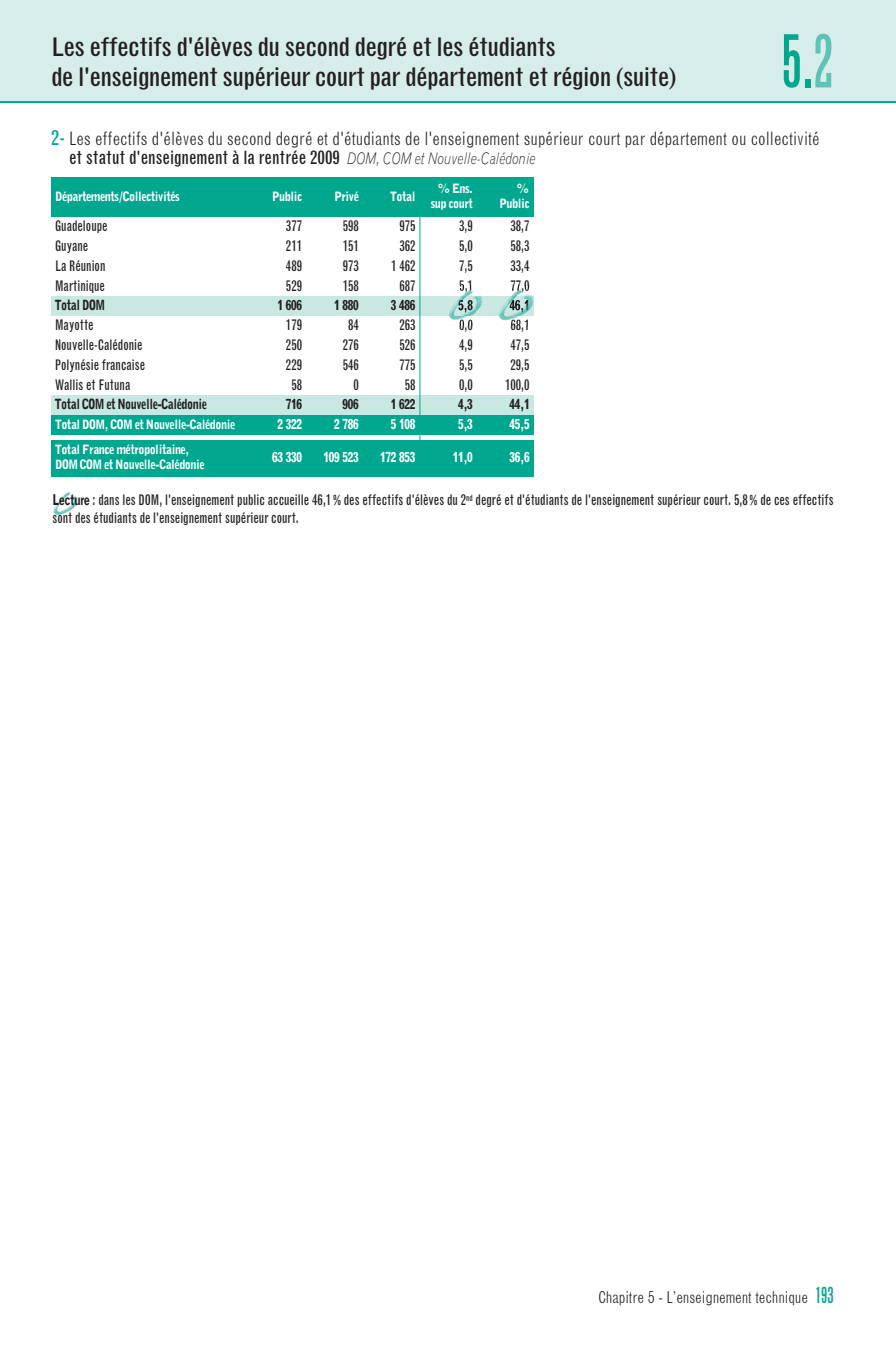
<style>
.page{position:relative;width:896px;height:1361px;background:#fff}
.page>*{position:absolute;margin:0;border:0;box-sizing:border-box;transform-origin:0 0}
.t1{font:72.6px "Grotesque MT Std Extra Cond";color:#00a78f;scale:.91 1}
.t2{font:condensed 25.2px/30px "Grotesque MT Std";letter-spacing:-.025em;color:#231f20;scale:1.11 1}
.t3{font:300 condensed 18px/19px "Grotesque MT Std";color:#231f20}
.t4{font:300 condensed 16px "Grotesque MT Std";letter-spacing:-.01em;color:#231f20}
.t5{font:condensed 14.4px/17.8px "Grotesque MT Std";color:#231f20;scale:.91 1}
.t6{font:700 14px "Grotesque MT Std";letter-spacing:-.01em;color:#fff;scale:.83 1}
.t7{font:700 14px "Grotesque MT Std";letter-spacing:-.01em;color:#231f20;scale:.83 1}
.t8{font:900 13.6px "Grotesque MT Std";letter-spacing:-.04em;color:#231f20;scale:.83 1}
.t9{font:900 12.6px/15px "Grotesque MT Std";letter-spacing:-.04em;color:#fff;text-align:center;scale:.91 1}
.s1{color:#5cc3b5}
.s2{font-weight:400;font-size:20px;color:#00a78f}
.s3{font-weight:400}
.s4{font-style:italic;font-stretch:normal;font-size:16px}
.s5{font-weight:700;font-stretch:normal;font-size:15px}
.s6{font-family:"Grotesque MT Std Extra Cond";font-weight:400;font-stretch:normal;font-size:22px;color:#00a78f}
</style>
<div class="page">
<div style="left:0;top:0;width:896px;height:102px;background:#d6ede9"></div>
<hr style="left:0;top:101px;width:896px;height:2px;background:#00a78f">
<img style="left:53px;top:491px;width:25px;height:24px">
<div style="left:51px;top:177px;width:198px;height:40px;background:#00a78f"></div>
<div style="left:249px;top:177px;width:57px;height:40px;background:#00a78f"></div>
<div style="left:306px;top:177px;width:57px;height:40px;background:#00a78f"></div>
<div style="left:363px;top:177px;width:57px;height:40px;background:#00a78f"></div>
<div style="left:420px;top:177px;width:57px;height:40px;background:#00a78f"></div>
<div style="left:477px;top:177px;width:57px;height:40px;background:#00a78f"></div>
<div style="left:51px;top:296px;width:198px;height:20px;background:#cae8e2"></div>
<div style="left:249px;top:296px;width:57px;height:20px;background:#cae8e2"></div>
<div style="left:306px;top:296px;width:57px;height:20px;background:#cae8e2"></div>
<div style="left:363px;top:296px;width:57px;height:20px;background:#cae8e2"></div>
<div style="left:420px;top:296px;width:57px;height:20px;background:#cae8e2"></div>
<div style="left:477px;top:296px;width:57px;height:20px;background:#cae8e2"></div>
<div style="left:51px;top:395px;width:198px;height:20px;background:#cae8e2"></div>
<div style="left:249px;top:395px;width:57px;height:20px;background:#cae8e2"></div>
<div style="left:306px;top:395px;width:57px;height:20px;background:#cae8e2"></div>
<div style="left:363px;top:395px;width:57px;height:20px;background:#cae8e2"></div>
<div style="left:420px;top:395px;width:57px;height:20px;background:#cae8e2"></div>
<div style="left:477px;top:395px;width:57px;height:20px;background:#cae8e2"></div>
<div style="left:51px;top:415px;width:198px;height:20px;background:#00a78f"></div>
<div style="left:249px;top:415px;width:57px;height:20px;background:#00a78f"></div>
<div style="left:306px;top:415px;width:57px;height:20px;background:#00a78f"></div>
<div style="left:363px;top:415px;width:57px;height:20px;background:#00a78f"></div>
<div style="left:420px;top:415px;width:57px;height:20px;background:#00a78f"></div>
<div style="left:477px;top:415px;width:57px;height:20px;background:#00a78f"></div>
<div style="left:51px;top:439px;width:198px;height:37px;background:#00a78f"></div>
<div style="left:249px;top:439px;width:57px;height:37px;background:#00a78f"></div>
<div style="left:306px;top:439px;width:57px;height:37px;background:#00a78f"></div>
<div style="left:363px;top:439px;width:57px;height:37px;background:#00a78f"></div>
<div style="left:420px;top:439px;width:57px;height:37px;background:#00a78f"></div>
<div style="left:477px;top:439px;width:57px;height:37px;background:#00a78f"></div>
<hr style="left:419px;top:177px;width:1px;height:299px;background:#00a78f">
<img style="left:449px;top:285px;width:34px;height:41px">
<svg style="left:460px;top:285px;width:11px;height:8px"></svg>
<img style="left:458px;top:300px;width:15px;height:13px">
<svg style="left:459px;top:320px;width:13px;height:6px"></svg>
<img style="left:499px;top:285px;width:33px;height:36px">
<img style="left:511px;top:285px;width:18px;height:8px">
<img style="left:499px;top:296px;width:34px;height:20px">
<img style="left:510px;top:300px;width:18px;height:13px">
<img style="left:511px;top:320px;width:17px;height:6px">
<h2 class="t2" style="left:51px;top:34px;width:565px">Les effectifs d'élèves du second degré et les étudiants<br>de l'enseignement supérieur court par département et région (suite)</h2>
<h1 class="t1" style="left:781px;top:27px;width:59px">5.<span class="s1">2</span></h1>
<p class="t3" style="left:69px;top:130px;width:752px;text-indent:-18px"><span class="s2">2-</span> Les effectifs d'élèves du second degré et d'étudiants de l'enseignement supérieur court par département ou collectivité <span class="s3">et statut d'enseignement à la rentrée 2009</span> <span class="s4">DOM, COM et Nouvelle-Calédonie</span></p>
<p class="t9" style="left:55px;top:189px;width:138px">Départements/Collectivités</p>
<p class="t9" style="left:272px;top:189px;width:35px">Public</p>
<p class="t9" style="left:334px;top:189px;width:28px">Privé</p>
<p class="t9" style="left:390px;top:189px;width:29px">Total</p>
<p class="t9" style="left:431px;top:182px;width:48px">% Ens. sup court</p>
<p class="t9" style="left:499px;top:182px;width:35px;text-align:right">%<br>Public</p>
<p class="t5" style="left:55px;top:218px;width:59px">Guadeloupe</p>
<p class="t5" style="left:286px;top:218px;width:19px">377</p>
<p class="t5" style="left:343px;top:218px;width:19px">598</p>
<p class="t5" style="left:399px;top:218px;width:19px">975</p>
<p class="t5" style="left:459px;top:218px;width:17px">3,9</p>
<p class="t5" style="left:510px;top:218px;width:23px">38,7</p>
<p class="t5" style="left:55px;top:238px;width:38px">Guyane</p>
<p class="t5" style="left:286px;top:238px;width:19px">211</p>
<p class="t5" style="left:343px;top:238px;width:19px">151</p>
<p class="t5" style="left:399px;top:238px;width:19px">362</p>
<p class="t5" style="left:459px;top:238px;width:17px">5,0</p>
<p class="t5" style="left:510px;top:238px;width:23px">58,3</p>
<p class="t5" style="left:55px;top:258px;width:57px">La Réunion</p>
<p class="t5" style="left:286px;top:258px;width:19px">489</p>
<p class="t5" style="left:343px;top:258px;width:19px">973</p>
<p class="t5" style="left:391px;top:258px;width:28px">1 462</p>
<p class="t5" style="left:459px;top:258px;width:17px">7,5</p>
<p class="t5" style="left:510px;top:258px;width:23px">33,4</p>
<p class="t5" style="left:55px;top:277px;width:56px">Martinique</p>
<p class="t5" style="left:286px;top:277px;width:19px">529</p>
<p class="t5" style="left:343px;top:277px;width:19px">158</p>
<p class="t5" style="left:399px;top:277px;width:19px">687</p>
<p class="t5" style="left:459px;top:277px;width:17px">5,1</p>
<p class="t5" style="left:510px;top:277px;width:23px">77,0</p>
<p class="t8" style="left:55px;top:300px;width:62px">Total DOM</p>
<p class="t7" style="left:278px;top:297px;width:31px">1 606</p>
<p class="t7" style="left:334px;top:297px;width:31px">1 880</p>
<p class="t7" style="left:391px;top:297px;width:31px">3 486</p>
<p class="t5" style="left:55px;top:317px;width:44px">Mayotte</p>
<p class="t5" style="left:286px;top:317px;width:19px">179</p>
<p class="t5" style="left:348px;top:317px;width:13px">84</p>
<p class="t5" style="left:399px;top:317px;width:19px">263</p>
<p class="t5" style="left:459px;top:317px;width:17px">0,0</p>
<p class="t5" style="left:510px;top:317px;width:23px">68,1</p>
<p class="t5" style="left:55px;top:337px;width:98px">Nouvelle-Calédonie</p>
<p class="t5" style="left:286px;top:337px;width:19px">250</p>
<p class="t5" style="left:343px;top:337px;width:19px">276</p>
<p class="t5" style="left:399px;top:337px;width:19px">526</p>
<p class="t5" style="left:459px;top:337px;width:17px">4,9</p>
<p class="t5" style="left:510px;top:337px;width:23px">47,5</p>
<p class="t5" style="left:55px;top:357px;width:101px">Polynésie francaise</p>
<p class="t5" style="left:286px;top:357px;width:19px">229</p>
<p class="t5" style="left:343px;top:357px;width:19px">546</p>
<p class="t5" style="left:399px;top:357px;width:19px">775</p>
<p class="t5" style="left:459px;top:357px;width:17px">5,5</p>
<p class="t5" style="left:510px;top:357px;width:23px">29,5</p>
<p class="t5" style="left:55px;top:377px;width:84px">Wallis et Futuna</p>
<p class="t5" style="left:291px;top:377px;width:13px">58</p>
<p class="t5" style="left:353px;top:377px;width:7px">0</p>
<p class="t5" style="left:405px;top:377px;width:13px">58</p>
<p class="t5" style="left:459px;top:377px;width:17px">0,0</p>
<p class="t5" style="left:505px;top:377px;width:29px">100,0</p>
<p class="t8" style="left:55px;top:399px;width:185px">Total COM et Nouvelle-Calédonie</p>
<p class="t7" style="left:286px;top:396px;width:21px">716</p>
<p class="t7" style="left:342px;top:396px;width:21px">906</p>
<p class="t7" style="left:391px;top:396px;width:31px">1 622</p>
<p class="t7" style="left:458px;top:396px;width:19px">4,3</p>
<p class="t7" style="left:509px;top:396px;width:26px">44,1</p>
<p class="t9" style="left:55px;top:418px;width:200px">Total DOM, COM et Nouvelle-Calédonie</p>
<p class="t6" style="left:278px;top:416px;width:31px">2 322</p>
<p class="t6" style="left:334px;top:416px;width:31px">2 786</p>
<p class="t6" style="left:391px;top:416px;width:31px">5 108</p>
<p class="t6" style="left:458px;top:416px;width:19px">5,3</p>
<p class="t6" style="left:509px;top:416px;width:26px">45,5</p>
<p class="t9" style="left:55px;top:443px;width:166px;text-align:left">Total France métropolitaine,<br>DOM COM et Nouvelle-Calédonie</p>
<p class="t6" style="left:272px;top:449px;width:38px">63 330</p>
<p class="t6" style="left:323px;top:449px;width:44px">109 523</p>
<p class="t6" style="left:380px;top:449px;width:44px">172 853</p>
<p class="t6" style="left:453px;top:449px;width:26px">11,0</p>
<p class="t6" style="left:509px;top:449px;width:26px">36,6</p>
<p class="t5" style="left:52px;top:492px;width:860px"><span class="s5">Lecture</span> : dans les DOM, l'enseignement public accueille 46,1 % des effectifs d'élèves du 2<sup>nd</sup> degré et d'étudiants de l'enseignement supérieur court. 5,8 % de ces effectifs sont des étudiants de l'enseignement supérieur court.</p>
<p class="t4" style="left:598px;top:1291px;width:237px">Chapitre 5 - L’enseignement technique <span class="s6">193</span></p>
</div>
